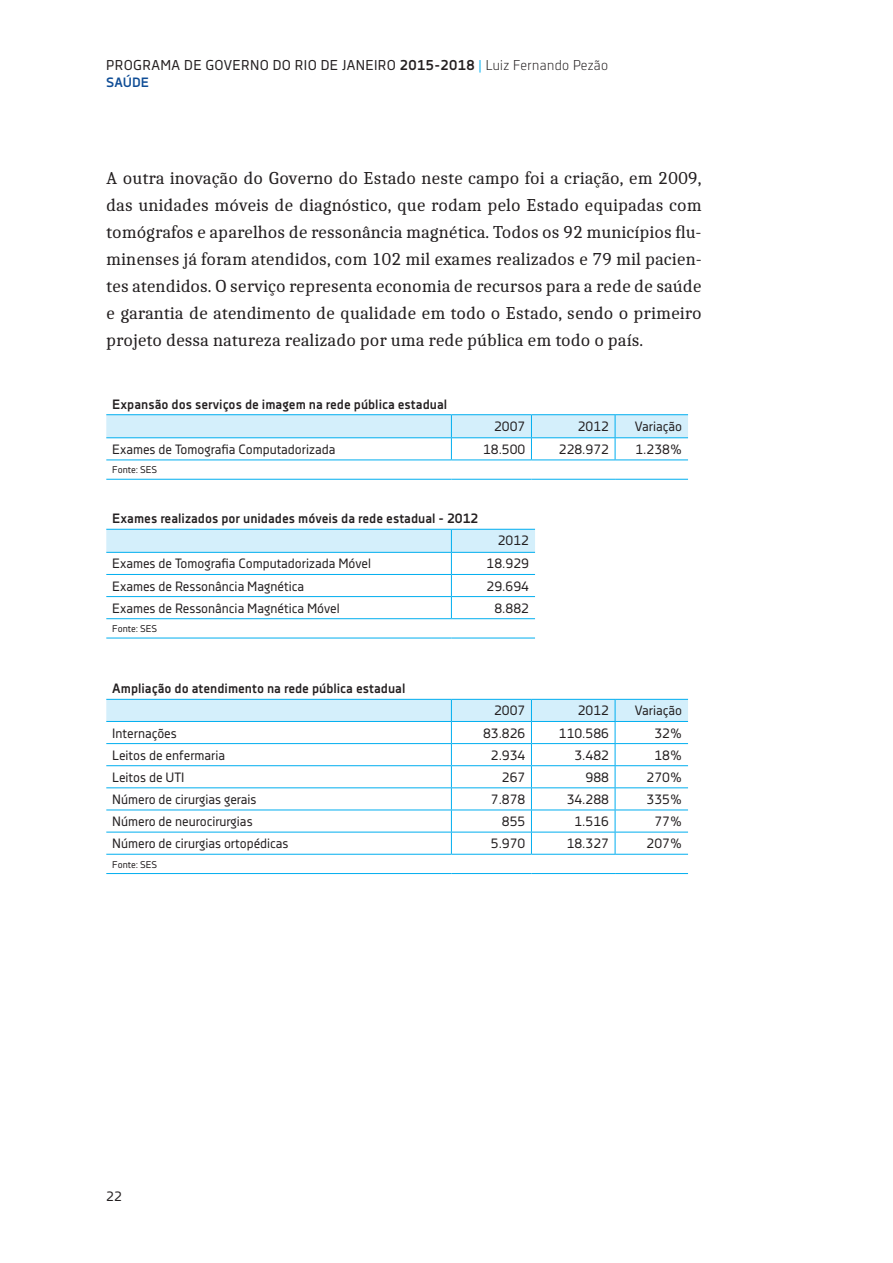
<style>
.page{position:relative;width:893px;height:1263px;background:#fff}
.page>*{position:absolute;margin:0;border:0;box-sizing:border-box;transform-origin:0 0}
.t1{font:18px/27px "Caladea";color:#231f20;text-align:justify}
.t2{font:14.25px "Decima Nova Pro";letter-spacing:.025em;color:#231f20}
.t3{font:13.5px "Decima Nova Pro";color:#231f20}
.t4{font:700 13.5px "Decima Nova Pro";color:#231f20}
.t5{font:700 13.5px "Decima Nova Pro";color:#0f4d96}
.t6{font:9.75px "Decima Nova Pro";color:#231f20}
.s1{font-weight:700}
.s2{color:#00aeef}
.s3{font-family:"Decima Nova Pro Lt"}
</style>
<div class="page">
<hr style="left:106px;top:618px;width:345px;height:1px;background:#00aeef">
<hr style="left:451px;top:618px;width:84px;height:1px;background:#00aeef">
<hr style="left:106px;top:638px;width:345px;height:1px;background:#00aeef">
<hr style="left:451px;top:638px;width:84px;height:1px;background:#00aeef">
<svg style="left:106px;top:529px;width:429px;height:89px"></svg>
<hr style="left:106px;top:459px;width:345px;height:1px;background:#00aeef">
<hr style="left:451px;top:459px;width:80px;height:1px;background:#00aeef">
<hr style="left:531px;top:459px;width:84px;height:1px;background:#00aeef">
<hr style="left:615px;top:459px;width:73px;height:1px;background:#00aeef">
<hr style="left:106px;top:479px;width:345px;height:1px;background:#00aeef">
<hr style="left:451px;top:479px;width:80px;height:1px;background:#00aeef">
<hr style="left:531px;top:479px;width:84px;height:1px;background:#00aeef">
<hr style="left:615px;top:479px;width:73px;height:1px;background:#00aeef">
<hr style="left:106px;top:414px;width:345px;height:1px;background:#00aeef">
<hr style="left:451px;top:414px;width:80px;height:1px;background:#00aeef">
<hr style="left:531px;top:414px;width:84px;height:1px;background:#00aeef">
<hr style="left:615px;top:414px;width:73px;height:1px;background:#00aeef">
<svg style="left:106px;top:415px;width:582px;height:44px"></svg>
<hr style="left:106px;top:437px;width:345px;height:1px;background:#00aeef">
<hr style="left:451px;top:437px;width:80px;height:1px;background:#00aeef">
<hr style="left:531px;top:437px;width:84px;height:1px;background:#00aeef">
<hr style="left:615px;top:437px;width:73px;height:1px;background:#00aeef">
<svg style="left:106px;top:699px;width:582px;height:155px"></svg>
<hr style="left:106px;top:854px;width:345px;height:1px;background:#00aeef">
<hr style="left:451px;top:854px;width:80px;height:1px;background:#00aeef">
<hr style="left:531px;top:854px;width:84px;height:1px;background:#00aeef">
<hr style="left:615px;top:854px;width:73px;height:1px;background:#00aeef">
<hr style="left:106px;top:873px;width:345px;height:1px;background:#00aeef">
<hr style="left:451px;top:873px;width:80px;height:1px;background:#00aeef">
<hr style="left:531px;top:873px;width:84px;height:1px;background:#00aeef">
<hr style="left:615px;top:873px;width:73px;height:1px;background:#00aeef">
<p class="t2" style="left:106px;top:57px;width:503px">PROGRAMA DE GOVERNO DO RIO DE JANEIRO <span class="s1">2015-2018</span> <span class="s2">|</span> <span class="s3">Luiz Fernando Pezão</span></p>
<p class="t5" style="left:106px;top:75px;width:44px">SAÚDE</p>
<p class="t1" style="left:106px;top:164px;width:597px">A outra inovação do Governo do Estado neste campo foi a criação, em 2009, das unidades móveis de diagnóstico, que rodam pelo Estado equipadas com tomógrafos e aparelhos de ressonância magnética. Todos os 92 municípios flu&shy;minenses já foram atendidos, com 102 mil exames realizados e 79 mil pacien&shy;tes atendidos. O serviço representa economia de recursos para a rede de saúde e garantia de atendimento de qualidade em todo o Estado, sendo o primeiro projeto dessa natureza realizado por uma rede pública em todo o país.</p>
<p class="t4" style="left:112px;top:396px;width:336px">Expansão dos serviços de imagem na rede pública estadual</p>
<p class="t3" style="left:494px;top:418px;width:33px">2007</p>
<p class="t3" style="left:578px;top:418px;width:33px">2012</p>
<p class="t3" style="left:635px;top:418px;width:49px">Variação</p>
<p class="t3" style="left:112px;top:442px;width:225px">Exames de Tomografia Computadorizada</p>
<p class="t3" style="left:483px;top:442px;width:44px">18.500</p>
<p class="t3" style="left:559px;top:442px;width:52px">228.972</p>
<p class="t3" style="left:635px;top:442px;width:48px">1.238%</p>
<p class="t6" style="left:112px;top:464px;width:46px">Fonte: SES</p>
<p class="t4" style="left:112px;top:511px;width:368px">Exames realizados por unidades móveis da rede estadual - 2012</p>
<p class="t3" style="left:498px;top:533px;width:33px">2012</p>
<p class="t3" style="left:112px;top:556px;width:260px">Exames de Tomografia Computadorizada Móvel</p>
<p class="t3" style="left:487px;top:556px;width:44px">18.929</p>
<p class="t3" style="left:112px;top:578px;width:193px">Exames de Ressonância Magnética</p>
<p class="t3" style="left:487px;top:578px;width:44px">29.694</p>
<p class="t3" style="left:112px;top:600px;width:229px">Exames de Ressonância Magnética Móvel</p>
<p class="t3" style="left:494px;top:600px;width:36px">8.882</p>
<p class="t6" style="left:112px;top:623px;width:46px">Fonte: SES</p>
<p class="t4" style="left:112px;top:681px;width:295px">Ampliação do atendimento na rede pública estadual</p>
<p class="t3" style="left:494px;top:703px;width:33px">2007</p>
<p class="t3" style="left:578px;top:703px;width:33px">2012</p>
<p class="t3" style="left:635px;top:703px;width:49px">Variação</p>
<p class="t3" style="left:112px;top:725px;width:66px">Internações</p>
<p class="t3" style="left:483px;top:725px;width:44px">83.826</p>
<p class="t3" style="left:559px;top:725px;width:52px">110.586</p>
<p class="t3" style="left:654px;top:725px;width:29px">32%</p>
<p class="t3" style="left:112px;top:747px;width:114px">Leitos de enfermaria</p>
<p class="t3" style="left:491px;top:747px;width:36px">2.934</p>
<p class="t3" style="left:574px;top:747px;width:36px">3.482</p>
<p class="t3" style="left:654px;top:747px;width:29px">18%</p>
<p class="t3" style="left:112px;top:769px;width:74px">Leitos de UTI</p>
<p class="t3" style="left:502px;top:769px;width:25px">267</p>
<p class="t3" style="left:586px;top:769px;width:25px">988</p>
<p class="t3" style="left:647px;top:769px;width:37px">270%</p>
<p class="t3" style="left:112px;top:792px;width:146px">Número de cirurgias gerais</p>
<p class="t3" style="left:491px;top:792px;width:36px">7.878</p>
<p class="t3" style="left:567px;top:792px;width:44px">34.288</p>
<p class="t3" style="left:647px;top:792px;width:37px">335%</p>
<p class="t3" style="left:112px;top:814px;width:142px">Número de neurocirurgias</p>
<p class="t3" style="left:502px;top:814px;width:25px">855</p>
<p class="t3" style="left:574px;top:814px;width:36px">1.516</p>
<p class="t3" style="left:654px;top:814px;width:29px">77%</p>
<p class="t3" style="left:112px;top:836px;width:178px">Número de cirurgias ortopédicas</p>
<p class="t3" style="left:491px;top:836px;width:36px">5.970</p>
<p class="t3" style="left:567px;top:836px;width:44px">18.327</p>
<p class="t3" style="left:647px;top:836px;width:37px">207%</p>
<p class="t6" style="left:112px;top:859px;width:46px">Fonte: SES</p>
<p class="t3" style="left:106px;top:1188px;width:17px">22</p>
</div>
